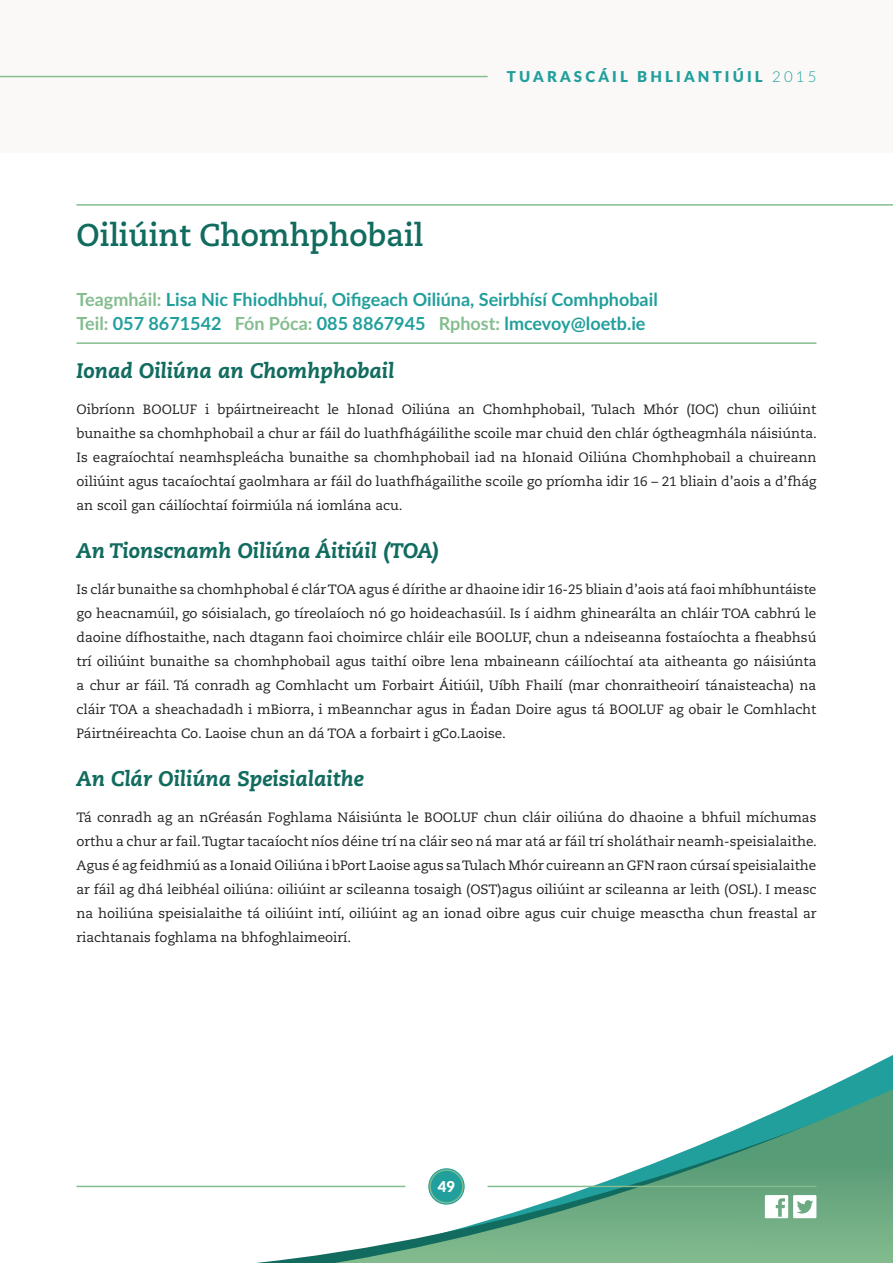
<style>
.page{position:relative;width:893px;height:1263px;background:#fff}
.page>*{position:absolute;margin:0;border:0;box-sizing:border-box;transform-origin:0 0}
.t1{font:700 31.5px "Caecilia LT Std";color:#116b5f}
.t2{font:italic 800 21px "Caecilia LT Std";color:#116b5f}
.t3{font:700 18px/24px "Lato";color:#219f9c}
.t4{font:900 15px "Lato";letter-spacing:.21em;color:#219f9c}
.t5{font:900 15px "Lato";color:#fff}
.t6{font:13.5px/24px "Caecilia LT Std";color:#231f20;text-align:justify}
.s1{font-weight:300}
.s2{color:#85bd8f}
</style>
<div class="page">
<div style="left:0;top:0;width:893px;height:153px;background:#faf9f8"></div>
<svg style="left:76px;top:1055px;width:817px;height:208px"></svg>
<svg style="left:765px;top:1195px;width:51px;height:23px"></svg>
<svg style="left:428px;top:1168px;width:37px;height:36px"></svg>
<div style="left:429px;top:1169px;width:34px;height:34px;border:1px solid #85bd8f;border-radius:50%"></div>
<hr style="left:77px;top:1186px;width:328px;height:1px;background:#85bd8f">
<hr style="left:488px;top:1186px;width:328px;height:1px;background:#85bd8f">
<hr style="left:0;top:76px;width:488px;height:1px;background:#85bd8f">
<hr style="left:77px;top:204px;width:816px;height:2px;background:#85bd8f">
<hr style="left:77px;top:342px;width:739px;height:2px;background:#85bd8f">
<h1 class="t1" style="left:77px;top:217px;width:348px">Oiliúint Chomhphobail</h1>
<p class="t4" style="left:507px;top:65px;width:311px">TUARASCÁIL BHLIANTIÚIL <span class="s1">2015</span></p>
<h3 class="t3" style="left:77px;top:287px;width:583px"><span class="s2">Teagmháil:</span> Lisa Nic Fhiodhbhuí, Oifigeach Oiliúna, Seirbhísí Comhphobail<br><span class="s2">Teil:</span> 057 8671542 <span class="s2">Fón Póca:</span> 085 8867945 <span class="s2">Rphost:</span> lmcevoy@loetb.ie</h3>
<h2 class="t2" style="left:77px;top:358px;width:319px">Ionad Oiliúna an Chomhphobail</h2>
<p class="t6" style="left:77px;top:398px;width:742px">Oibríonn BOOLUF i bpáirtneireacht le hIonad Oiliúna an Chomhphobail, Tulach Mhór (IOC) chun oiliúint bunaithe sa chomhphobail a chur ar fáil do luathfhágáilithe scoile mar chuid den chlár ógtheagmhála náisiúnta.<br>Is eagraíochtaí neamhspleácha bunaithe sa chomhphobail iad na hIonaid Oiliúna Chomhphobail a chuireann oiliúint agus tacaíochtaí gaolmhara ar fáil do luathfhágailithe scoile go príomha idir 16 – 21 bliain d’aois a d’fhág an scoil gan cáilíochtaí foirmiúla ná iomlána acu.</p>
<h2 class="t2" style="left:77px;top:538px;width:364px">An Tionscnamh Oiliúna Áitiúil (TOA)</h2>
<p class="t6" style="left:77px;top:578px;width:741px">Is clár bunaithe sa chomhphobal é clár TOA agus é dírithe ar dhaoine idir 16-25 bliain d’aois atá faoi mhíbhuntáiste go heacnamúil, go sóisialach, go tíreolaíoch nó go hoideachasúil. Is í aidhm ghinearálta an chláir TOA cabhrú le daoine dífhostaithe, nach dtagann faoi choimirce chláir eile BOOLUF, chun a ndeiseanna fostaíochta a fheabhsú trí oiliúint bunaithe sa chomhphobail agus taithí oibre lena mbaineann cáilíochtaí ata aitheanta go náisiúnta a chur ar fáil. Tá conradh ag Comhlacht um Forbairt Áitiúil, Uíbh Fhailí (mar chonraitheoirí tánaisteacha) na cláir TOA a sheachadadh i mBiorra, i mBeannchar agus in Éadan Doire agus tá BOOLUF ag obair le Comhlacht Páirtnéireachta Co. Laoise chun an dá TOA a forbairt i gCo.Laoise.</p>
<h2 class="t2" style="left:77px;top:766px;width:289px">An Clár Oiliúna Speisialaithe</h2>
<p class="t6" style="left:77px;top:806px;width:742px">Tá conradh ag an nGréasán Foghlama Náisiúnta le BOOLUF chun cláir oiliúna do dhaoine a bhfuil míchumas orthu a chur ar fail. Tugtar tacaíocht níos déine trí na cláir seo ná mar atá ar fáil trí sholáthair neamh-speisialaithe.<br>Agus é ag feidhmiú as a Ionaid Oiliúna i bPort Laoise agus sa Tulach Mhór cuireann an GFN raon cúrsaí speisialaithe ar fáil ag dhá leibhéal oiliúna: oiliúint ar scileanna tosaigh (OST)agus oiliúint ar scileanna ar leith (OSL). I measc na hoiliúna speisialaithe tá oiliúint intí, oiliúint ag an ionad oibre agus cuir chuige measctha chun freastal ar riachtanais foghlama na bhfoghlaimeoirí.</p>
<p class="t5" style="left:438px;top:1175px;width:19px">49</p>
</div>
